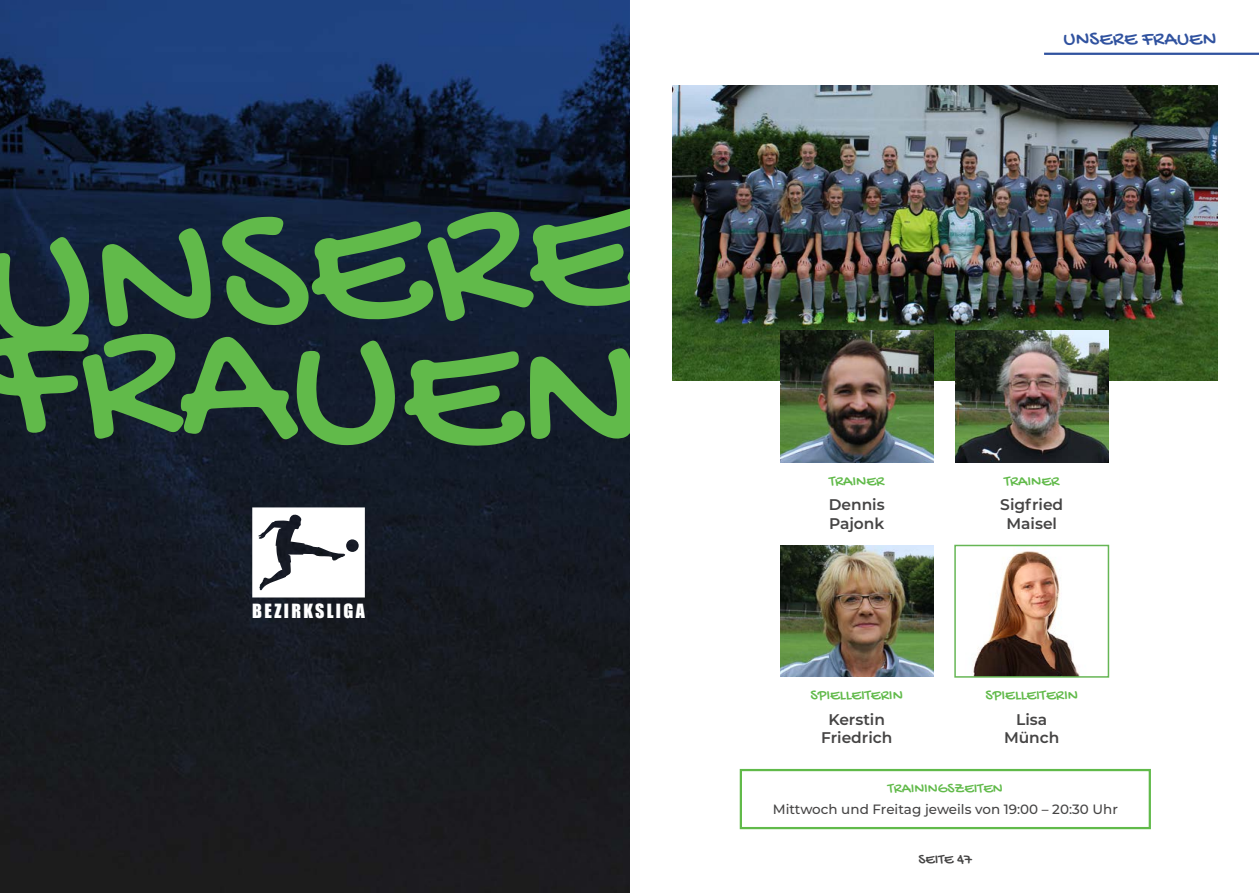
<style>
.page{position:relative;width:1259px;height:893px;background:#fff}
.page>*{position:absolute;margin:0;border:0;box-sizing:border-box;transform-origin:0 0}
.t1{font:190.65px "Gochi Hand";color:#61ba4a}
.t2{font:21px "Gochi Hand";letter-spacing:.01em;color:#30529f}
.t3{font:18px "Impact";letter-spacing:.13em;color:#fff}
.t4{font:15.6px "Gochi Hand";color:#61ba4a}
.t5{font:600 15.45px/18.6px "Montserrat";color:#454444;text-align:center}
.t6{font:15.15px "Gochi Hand";color:#61ba4a}
.t7{font:15px "Gochi Hand";color:#454444}
.t8{font:500 13.5px "Montserrat";color:#454444}
</style>
<div class="page">
<img style="left:0;top:0;width:629px;height:893px">
<svg style="left:252px;top:507px;width:113px;height:90px"></svg>
<hr style="left:1044px;top:53px;width:215px;height:2px;background:#30529f">
<img style="left:672px;top:85px;width:545px;height:295px">
<img style="left:780px;top:545px;width:153px;height:132px">
<img style="left:973px;top:551px;width:107px;height:124px">
<div style="left:954px;top:545px;width:155px;height:133px;border:2px solid #66b655"></div>
<img style="left:780px;top:331px;width:153px;height:131px">
<img style="left:955px;top:331px;width:153px;height:131px">
<div style="left:740px;top:769px;width:411px;height:60px;border:2px solid #61ba4a"></div>
<h1 class="t1" style="left:-20px;top:188px;width:662px;rotate:-3deg">UNSERE</h1>
<h1 class="t1" style="left:-15px;top:276px;width:665px;rotate:2deg">FRAUEN</h1>
<p class="t3" style="left:252px;top:597px;width:114px">BEZIRKSLIGA</p>
<h2 class="t2" style="left:1063px;top:28px;width:154px">UNSERE FRAUEN</h2>
<p class="t4" style="left:829px;top:473px;width:57px">TRAINER</p>
<p class="t4" style="left:1004px;top:473px;width:57px">TRAINER</p>
<p class="t5" style="left:828px;top:495px;width:57px;text-align:left">Dennis<br>Pajonk</p>
<p class="t5" style="left:1000px;top:495px;width:64px">Sigfried<br>Maisel</p>
<p class="t4" style="left:810px;top:687px;width:94px">SPIELLEITERIN</p>
<p class="t4" style="left:985px;top:687px;width:94px">SPIELLEITERIN</p>
<p class="t5" style="left:821px;top:709px;width:73px">Kerstin<br>Friedrich</p>
<p class="t5" style="left:1004px;top:709px;width:57px">Lisa<br>Münch</p>
<p class="t6" style="left:888px;top:780px;width:116px">TRAININGSZEITEN</p>
<p class="t8" style="left:773px;top:799px;width:346px">Mittwoch und Freitag jeweils von 19:00 – 20:30 Uhr</p>
<p class="t7" style="left:918px;top:852px;width:55px">SEITE 47</p>
</div>
